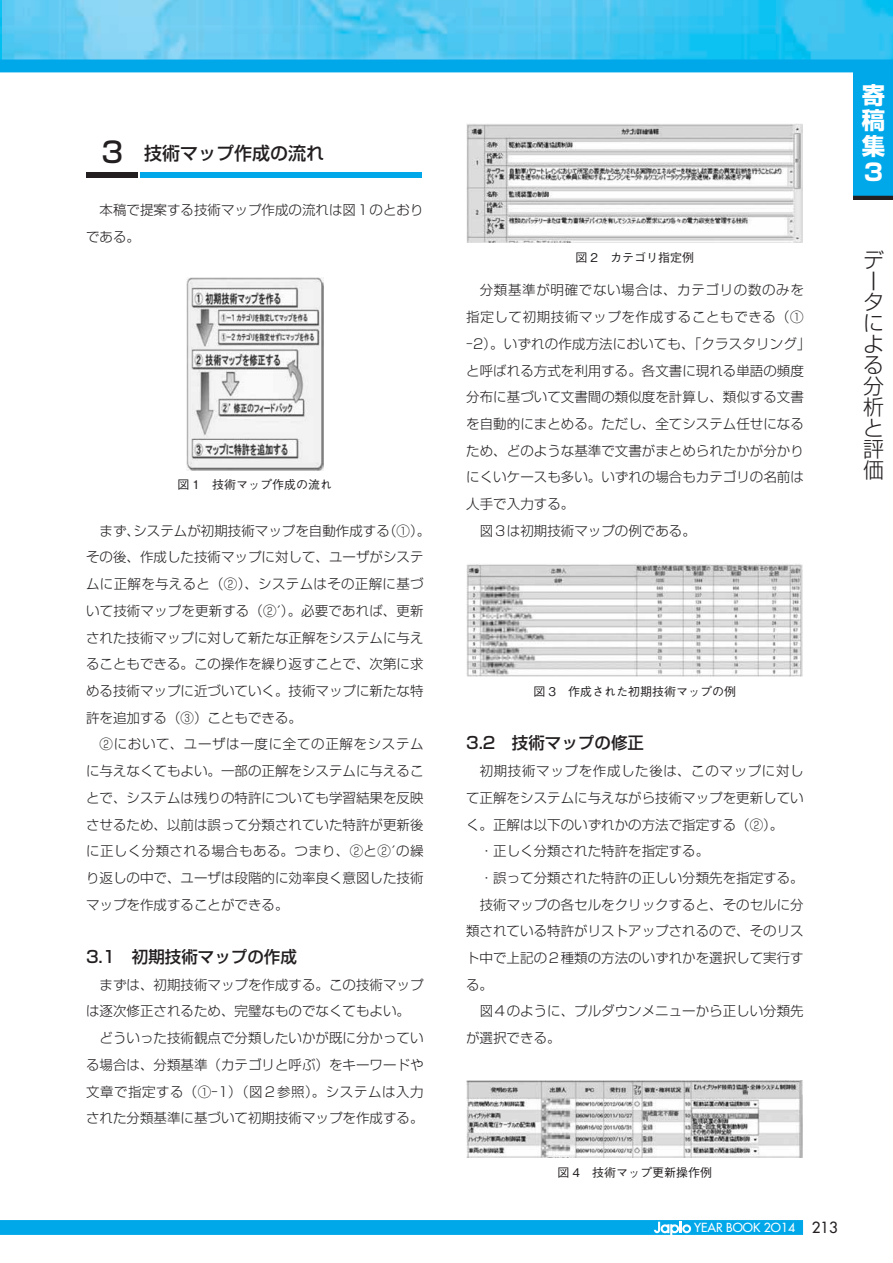
<style>
.page{position:relative;width:893px;height:1263px;background:#fff}
.page>*{position:absolute;margin:0;border:0;box-sizing:border-box;transform-origin:0 0}
.t1{font:700 23.4px/25.8px "Shin Go Pro";color:#fff;text-align:justify}
.t2{font:300 21px/21px "Shin Go Pro";color:#231f20}
.t3{font:500 18px "Shin Go Pro";color:#231f20}
.t4{font:500 16.5px "Shin Go Pr 5";color:#231f20}
.t5{font:300 13.5px/26.7px "Shin Go Pr 5";color:#231f20}
.t6{font:300 13.5px "Shin Go Pr 5";letter-spacing:.05em;color:#231f20}
.t7{font:300 13.5px "Shin Go Pr 5";letter-spacing:.045em;color:#231f20}
.t8{font:500 12.15px "Futura Std";color:#fff}
.t9{font:500 12px "Gothic BBB Pro";color:#231f20}
.s1{font-family:"Shin Go Pr 5";font-size:28.5px}
.s2{font-size:15px;color:#231f20}
</style>
<div class="page">
<img style="left:0;top:0;width:893px;height:60px">
<div style="left:0;top:1220px;width:803px;height:15px;background:#00a8ea"></div>
<div style="left:0;top:60px;width:893px;height:12px;background:#00a8ea"></div>
<svg style="left:654px;top:1222px;width:37px;height:13px"></svg>
<div style="left:853px;top:73px;width:40px;height:127px;background:#231f20"></div>
<div style="left:853px;top:68px;width:40px;height:128px;background:#00a8ea"></div>
<div style="left:140px;top:173px;width:282px;height:5px;background:#00a8ea"></div>
<div style="left:86px;top:173px;width:51px;height:5px;background:#231f20"></div>
<img style="left:187px;top:277px;width:136px;height:193px">
<img style="left:467px;top:123px;width:336px;height:120px">
<img style="left:467px;top:564px;width:336px;height:113px">
<img style="left:467px;top:1081px;width:336px;height:77px">
<h3 class="t3" style="left:101px;top:138px;width:224px"><span class="s1">3</span> 技術マップ作成の流れ</h3>
<p class="t5" style="left:86px;top:196px;width:339px;text-indent:14px">本稿で提案する技術マップ作成の流れは図１のとおりである。</p>
<p class="t9" style="left:177px;top:475px;width:156px">図 1　技術マップ作成の流れ</p>
<p class="t5" style="left:86px;top:516px;width:346px;text-indent:14px">まず、システムが初期技術マップを自動作成する（①）。その後、作成した技術マップに対して、ユーザがシステムに正解を与えると（②）、システムはその正解に基づいて技術マップを更新する（②′）。必要であれば、更新された技術マップに対して新たな正解をシステムに与えることもできる。この操作を繰り返すことで、次第に求める技術マップに近づいていく。技術マップに新たな特許を追加する（③）こともできる。</p>
<p class="t5" style="left:86px;top:730px;width:339px;text-align:justify;text-indent:14px">②において、ユーザは一度に全ての正解をシステムに与えなくてもよい。一部の正解をシステムに与えることで、システムは残りの特許についても学習結果を反映させるため、以前は誤って分類されていた特許が更新後に正しく分類される場合もある。つまり、②と②′の繰り返しの中で、ユーザは段階的に効率良く意図した技術マップを作成することができる。</p>
<p class="t4" style="left:86px;top:943px;width:212px">3.1　初期技術マップの作成</p>
<p class="t5" style="left:86px;top:970px;width:339px;text-indent:14px">まずは、初期技術マップを作成する。この技術マップは逐次修正されるため、完璧なものでなくてもよい。</p>
<p class="t5" style="left:86px;top:1023px;width:339px;text-align:justify;text-indent:14px">どういった技術観点で分類したいかが既に分かっている場合は、分類基準（カテゴリと呼ぶ）をキーワードや文章で指定する（①-1）（図２参照）。システムは入力された分類基準に基づいて初期技術マップを作成する。</p>
<p class="t9" style="left:575px;top:248px;width:120px">図 2　カテゴリ指定例</p>
<p class="t6" style="left:480px;top:279px;width:326px">分類基準が明確でない場合は、カテゴリの数のみを</p>
<p class="t7" style="left:466px;top:306px;width:339px">指定して初期技術マップを作成することもできる（①</p>
<p class="t5" style="left:466px;top:329px;width:346px">-2）。いずれの作成方法においても、「クラスタリング」</p>
<p class="t5" style="left:466px;top:356px;width:339px">と呼ばれる方式を利用する。各文書に現れる単語の頻度</p>
<p class="t5" style="left:466px;top:382px;width:339px">分布に基づいて文書間の類似度を計算し、類似する文書</p>
<p class="t5" style="left:466px;top:409px;width:339px">を自動的にまとめる。ただし、全てシステム任せになる</p>
<p class="t5" style="left:466px;top:436px;width:339px">ため、どのような基準で文書がまとめられたかが分かり</p>
<p class="t5" style="left:466px;top:463px;width:339px">にくいケースも多い。いずれの場合もカテゴリの名前は</p>
<p class="t5" style="left:466px;top:489px;width:109px">人手で入力する。</p>
<p class="t5" style="left:480px;top:516px;width:217px">図３は初期技術マップの例である。</p>
<h1 class="t1" style="left:862px;top:79px;width:25px">寄稿集３</h1>
<h2 class="t2" style="left:863px;top:247px;width:22px">データによる分析と評価</h2>
<p class="t9" style="left:533px;top:682px;width:204px">図 3　作成された初期技術マップの例</p>
<p class="t4" style="left:466px;top:729px;width:179px">3.2　技術マップの修正</p>
<p class="t6" style="left:480px;top:760px;width:326px">初期技術マップを作成した後は、このマップに対し</p>
<p class="t5" style="left:466px;top:783px;width:339px">て正解をシステムに与えながら技術マップを更新してい</p>
<p class="t5" style="left:466px;top:810px;width:319px">く。正解は以下のいずれかの方法で指定する（②）。</p>
<p class="t5" style="left:480px;top:836px;width:231px">・正しく分類された特許を指定する。</p>
<p class="t5" style="left:480px;top:863px;width:325px">・誤って分類された特許の正しい分類先を指定する。</p>
<p class="t5" style="left:480px;top:890px;width:325px">技術マップの各セルをクリックすると、そのセルに分</p>
<p class="t5" style="left:466px;top:916px;width:339px">類されている特許がリストアップされるので、そのリス</p>
<p class="t5" style="left:466px;top:943px;width:339px">ト中で上記の２種類の方法のいずれかを選択して実行す</p>
<p class="t5" style="left:466px;top:970px;width:28px">る。</p>
<p class="t5" style="left:480px;top:997px;width:325px">図４のように、プルダウンメニューから正しい分類先</p>
<p class="t5" style="left:466px;top:1023px;width:96px">が選択できる。</p>
<p class="t9" style="left:557px;top:1162px;width:156px">図 4　技術マップ更新操作例</p>
<p class="t8" style="left:694px;top:1220px;width:145px">YEAR BOOK 2O14 <span class="s2">213</span></p>
</div>
